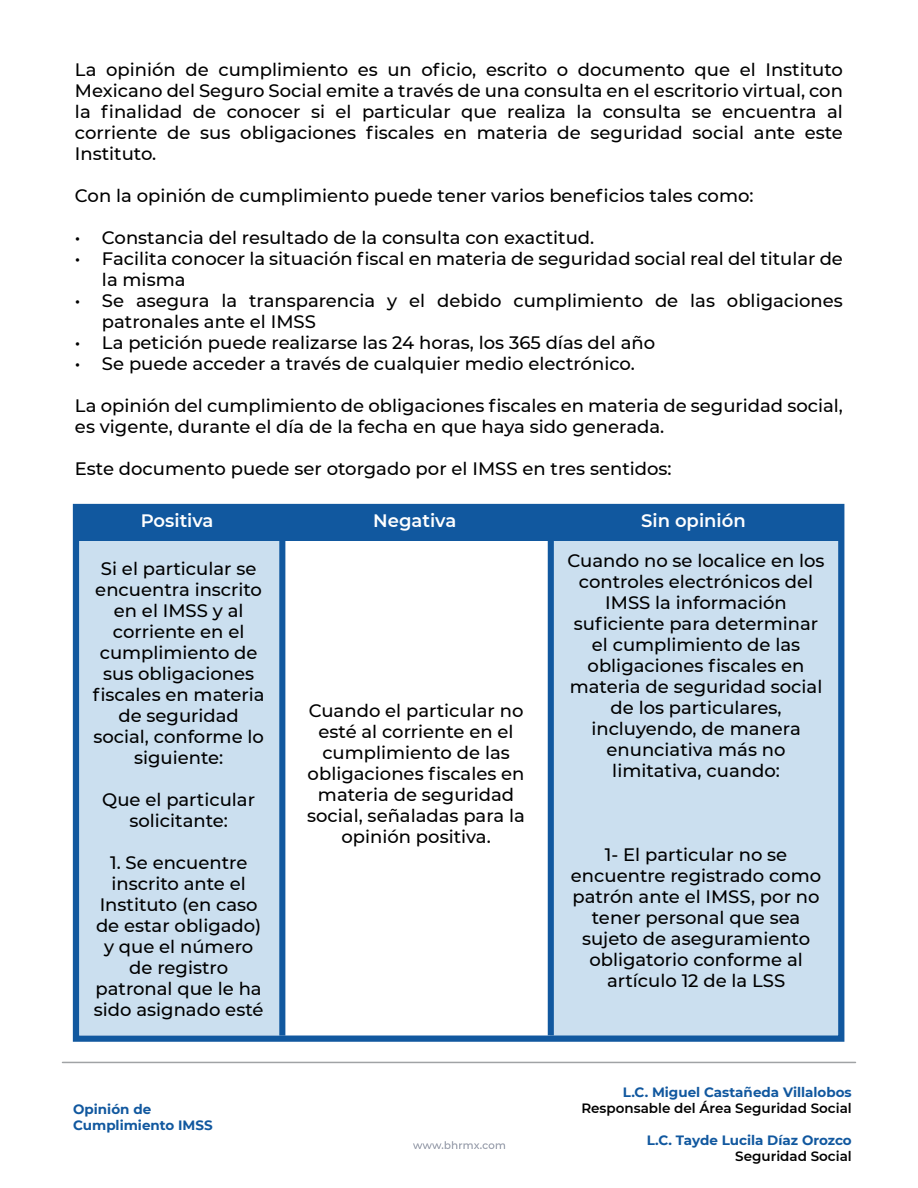
<style>
.page{position:relative;width:918px;height:1188px;background:#fff}
.page>*{position:absolute;margin:0;border:0;box-sizing:border-box;transform-origin:0 0}
.t1{font:500 18px/21px "Montserrat";color:#000;text-align:center}
.t2{font:600 18px "Montserrat";color:#fff}
.t3{font:700 13.5px/16.2px "Montserrat";color:#11589f}
.t4{font:600 13.5px "Montserrat";color:#000}
</style>
<div class="page">
<hr style="left:62px;top:1062px;width:794px;height:1px;background:#a0a3a5">
<svg style="left:413px;top:1141px;width:92px;height:8px"></svg>
<div style="left:76px;top:507px;width:765px;height:34px;background:#11589f"></div>
<div style="left:76px;top:541px;width:206px;height:493px;background:#cbdfef"></div>
<div style="left:550px;top:541px;width:291px;height:496px;background:#cbdfef"></div>
<div style="left:73px;top:504px;width:771px;height:538px;border:6px solid #11589f"></div>
<div style="left:548px;top:529px;width:6px;height:506px;background:#11589f"></div>
<div style="left:279px;top:529px;width:6px;height:507px;background:#11589f"></div>
<p class="t1" style="left:75px;top:59px;width:770px;text-align:justify">La opinión de cumplimiento es un oficio, escrito o documento que el Instituto Mexicano del Seguro Social emite a través de una consulta en el escritorio virtual, con la finalidad de conocer si el particular que realiza la consulta se encuentra al corriente de sus obligaciones fiscales en materia de seguridad social ante este Instituto.</p>
<p class="t1" style="left:75px;top:185px;width:680px">Con la opinión de cumplimiento puede tener varios beneficios tales como:</p>
<p class="t1" style="left:75px;top:227px;width:521px">• Constancia del resultado de la consulta con exactitud.</p>
<p class="t1" style="left:102px;top:248px;width:743px;text-align:left;text-indent:-27px">• Facilita conocer la situación fiscal en materia de seguridad social real del titular de la misma</p>
<p class="t1" style="left:102px;top:290px;width:743px;text-align:left;text-indent:-27px">• Se asegura la transparencia y el debido cumplimiento de las obligaciones patronales ante el IMSS</p>
<p class="t1" style="left:75px;top:332px;width:582px">• La petición puede realizarse las 24 horas, los 365 días del año</p>
<p class="t1" style="left:75px;top:353px;width:561px">• Se puede acceder a través de cualquier medio electrónico.</p>
<p class="t1" style="left:75px;top:395px;width:770px;text-align:left">La opinión del cumplimiento de obligaciones fiscales en materia de seguridad social, es vigente, durante el día de la fecha en que haya sido generada.</p>
<p class="t1" style="left:75px;top:458px;width:598px">Este documento puede ser otorgado por el IMSS en tres sentidos:</p>
<p class="t2" style="left:141px;top:508px;width:74px">Positiva</p>
<p class="t2" style="left:373px;top:508px;width:85px">Negativa</p>
<p class="t2" style="left:641px;top:508px;width:106px">Sin opinión</p>
<p class="t1" style="left:93px;top:558px;width:173px">Si el particular se encuentra inscrito en el IMSS y al corriente en el cumplimiento de sus obligaciones fiscales en materia de seguridad social, conforme lo siguiente:</p>
<p class="t1" style="left:102px;top:789px;width:154px">Que el particular solicitante:</p>
<p class="t1" style="left:94px;top:852px;width:171px">1. Se encuentre inscrito ante el<br>Instituto (en caso de estar obligado) y que el número de registro patronal que le ha sido asignado esté</p>
<p class="t3" style="left:73px;top:1101px;width:141px">Opinión de<br>Cumplimiento IMSS</p>
<p class="t1" style="left:307px;top:699px;width:219px">Cuando el particular no esté al corriente en el cumplimiento de las obligaciones fiscales en materia de seguridad social, señaladas para la opinión positiva.</p>
<p class="t1" style="left:568px;top:550px;width:259px">Cuando no se localice en los controles electrónicos del<br>IMSS la información suficiente para determinar el cumplimiento de las obligaciones fiscales en materia de seguridad social de los particulares, incluyendo, de manera enunciativa más no limitativa, cuando:</p>
<p class="t1" style="left:571px;top:844px;width:252px">1- El particular no se encuentre registrado como patrón ante el IMSS, por no tener personal que sea sujeto de aseguramiento obligatorio conforme al artículo 12 de la LSS</p>
<p class="t3" style="left:623px;top:1083px;width:231px">L.C. Miguel Castañeda Villalobos</p>
<p class="t4" style="left:581px;top:1098px;width:272px">Responsable del Área Seguridad Social</p>
<p class="t3" style="left:647px;top:1132px;width:207px">L.C. Tayde Lucila Díaz Orozco</p>
<p class="t4" style="left:735px;top:1147px;width:118px">Seguridad Social</p>
</div>
